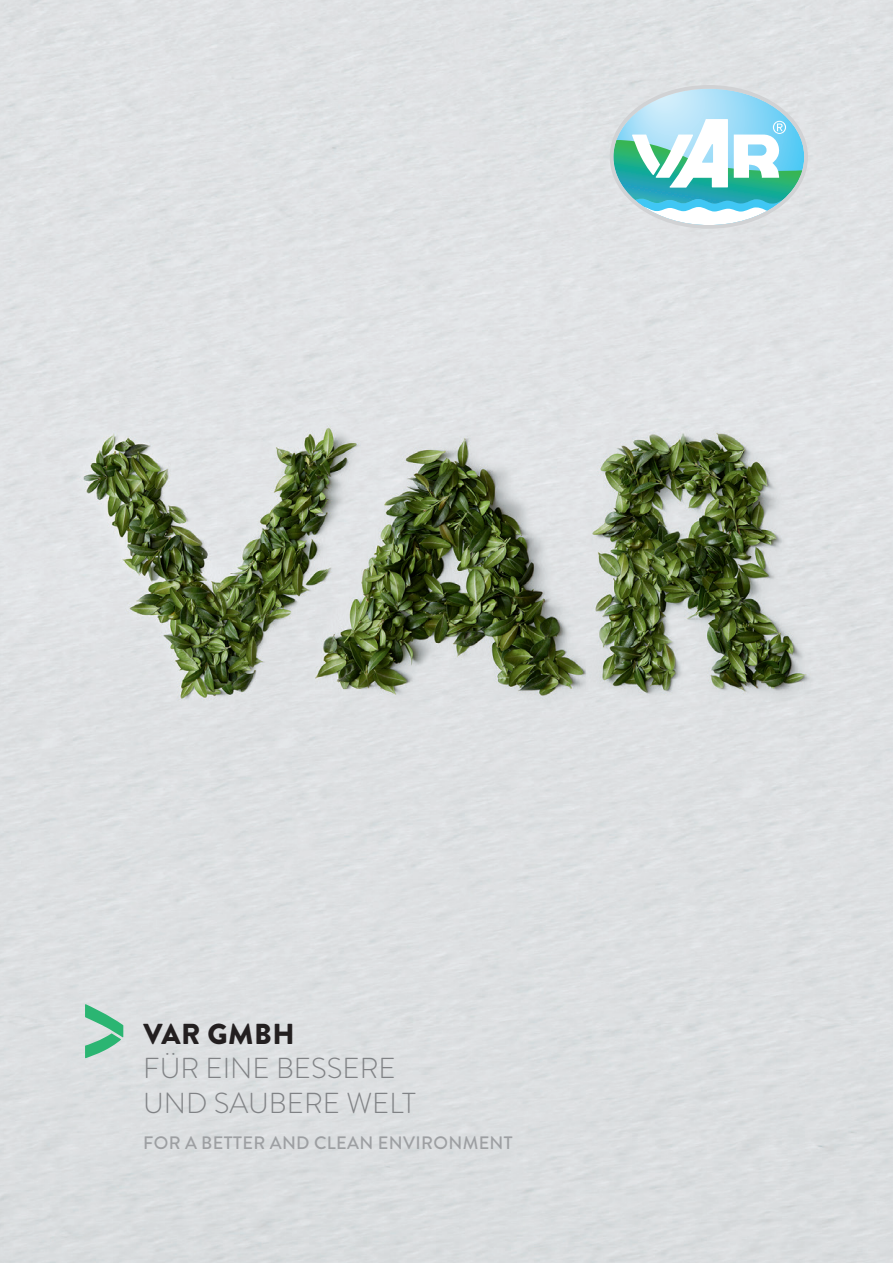
<style>
.page{position:relative;width:893px;height:1263px;background:#fff}
.page>*{position:absolute;margin:0;border:0;box-sizing:border-box;transform-origin:0 0}
.t1{font:300 28.8px/34.7px "Brandon Grotesque";color:#808285}
.t2{font:900 28.8px "Brandon Grotesque";letter-spacing:.02em;color:#231f20}
.t3{font:500 18px "Brandon Grotesque";letter-spacing:.02em;color:#9d9fa2}
</style>
<div class="page">
<img style="left:0;top:0;width:893px;height:1263px">
<svg style="left:610px;top:85px;width:198px;height:144px"></svg>
<svg style="left:85px;top:1004px;width:38px;height:54px;background:#8fcdb0"></svg>
<h1 class="t2" style="left:143px;top:1013px;width:153px">VAR GMBH</h1>
<h1 class="t1" style="left:143px;top:1051px;width:274px">FÜR EINE BESSERE<br>UND SAUBERE WELT</h1>
<p class="t3" style="left:143px;top:1130px;width:371px">FOR A BETTER AND CLEAN ENVIRONMENT</p>
</div>
